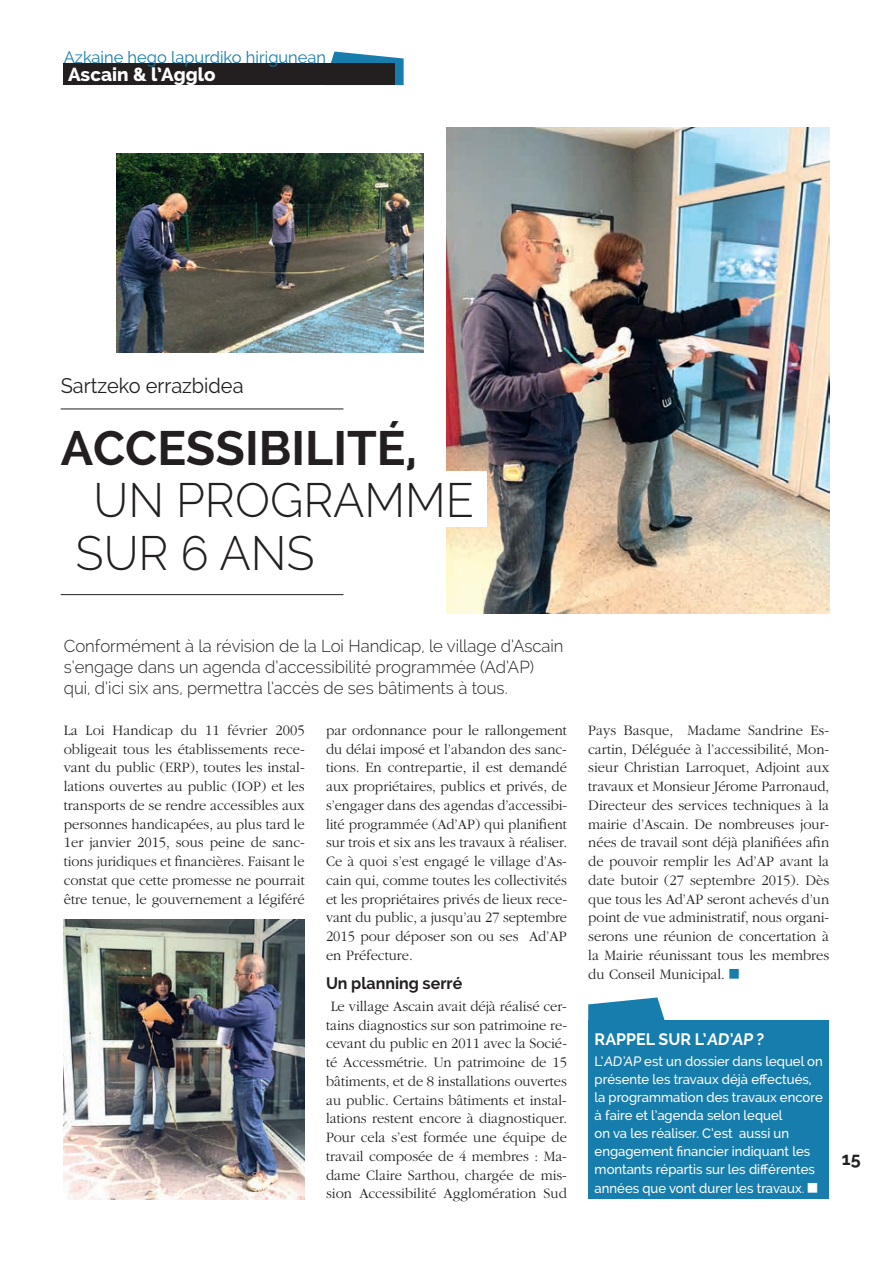
<style>
.page{position:relative;width:893px;height:1263px;background:#fff}
.page>*{position:absolute;margin:0;border:0;box-sizing:border-box;transform-origin:0 0}
.t1{font:300 48px "Raleway";color:#231f20;scale:.96 1}
.t2{font:700 48px "Raleway";color:#231f20}
.t3{font:21px "Raleway";color:#231f20;scale:.95 1}
.t4{font:800 18.75px "Raleway";color:#fff}
.t5{font:700 18px "Raleway";color:#231f20}
.t6{font:300 17.25px/21px "Raleway";color:#231f20}
.t7{font:16.5px "Raleway";color:#177dad}
.t8{font:700 16.5px "Raleway";color:#fff}
.t9{font:700 16.5px "Raleway";color:#231f20}
.t10{font:300 15px/18.8px "ITC Garamond Std";color:#231f20;text-align:justify}
.t11{font:500 13.5px/18.1px "Raleway";color:#fff}
.s1{color:#177dad}
.s2{font-weight:400}
</style>
<div class="page">
<svg style="left:588px;top:997px;width:77px;height:23px"></svg>
<div style="left:588px;top:1020px;width:241px;height:179px;background:#177dad"></div>
<img style="left:116px;top:154px;width:308px;height:198px">
<img style="left:64px;top:920px;width:241px;height:279px">
<img style="left:446px;top:127px;width:383px;height:487px">
<div style="left:39px;top:471px;width:448px;height:55px;background:#fff"></div>
<hr style="left:61px;top:594px;width:282px;height:1px;background:#231f20">
<hr style="left:61px;top:409px;width:282px;height:1px;background:#231f20">
<svg style="left:324px;top:52px;width:80px;height:33px"></svg>
<div style="left:64px;top:64px;width:331px;height:21px;background:#231f20"></div>
<p class="t7" style="left:64px;top:47px;width:264px">Azkaine hego lapurdiko hirigunean</p>
<p class="t4" style="left:68px;top:64px;width:149px">Ascain &amp; l’Agglo</p>
<h2 class="t3" style="left:61px;top:373px;width:194px">Sartzeko errazbidea</h2>
<h1 class="t2" style="left:61px;top:421px;width:59px">ACCESSIBILI</h1>
<h1 class="t2" style="left:347px;top:421px;width:72px">TÉ,</h1>
<h1 class="t1" style="left:94px;top:472px;width:255px">un programm</h1>
<h1 class="t1" style="left:446px;top:472px;width:31px">e</h1>
<h1 class="t1" style="left:76px;top:525px;width:244px">sur 6 ans</h1>
<p class="t6" style="left:64px;top:635px;width:501px">Conformément à la révision de la Loi Handicap, le village d’Ascain s’engage dans un agenda d’accessibilité programmée (Ad’AP) qui, d’ici six ans, permettra l’accès de ses bâtiments à tous.</p>
<p class="t10" style="left:64px;top:721px;width:242px">La Loi Handicap du 11 février 2005 obligeait tous les établissements rece&shy;vant du public (ERP), toutes les instal&shy;lations ouvertes au public (IOP) et les transports de se rendre accessibles aux personnes handicapées, au plus tard le 1er janvier 2015, sous peine de sanc&shy;tions juridiques et financières. Faisant le constat que cette promesse ne pourrait être tenue, le gouvernement a légiféré</p>
<p class="t10" style="left:326px;top:721px;width:243px">par ordonnance pour le rallongement du délai imposé et l’abandon des sanc&shy;tions. En contrepartie, il est demandé aux propriétaires, publics et privés, de s’engager dans des agendas d’accessibi&shy;lité programmée (Ad’AP) qui planifient sur trois et six ans les travaux à réaliser.<br>Ce à quoi s’est engagé le village d’As&shy;cain qui, comme toutes les collectivités et les propriétaires privés de lieux rece&shy;vant du public, a jusqu’au 27 septembre 2015 pour déposer son ou ses Ad’AP en Préfecture.</p>
<p class="t9" style="left:326px;top:974px;width:138px">UN PLANNING SERRÉ</p>
<p class="t10" style="left:326px;top:997px;width:243px;text-align:center">Le village Ascain avait déjà réalisé cer&shy;tains diagnostics sur son patrimoine re&shy;cevant du public en 2011 avec la Socié&shy;té Accessmétrie. Un patrimoine de 15 bâtiments, et de 8 installations ouvertes au public. Certains bâtiments et instal&shy;lations restent encore à diagnostiquer.<br>Pour cela s’est formée une équipe de travail composée de 4 membres : Ma&shy;dame Claire Sarthou, chargée de mis&shy;sion Accessibilité Agglomération Sud</p>
<p class="t10" style="left:588px;top:721px;width:243px">Pays Basque, Madame Sandrine Es&shy;cartin, Déléguée à l’accessibilité, Mon&shy;sieur Christian Larroquet, Adjoint aux travaux et Monsieur Jérome Parronaud, Directeur des services techniques à la mairie d’Ascain. De nombreuses jour&shy;nées de travail sont déjà planifiées afin de pouvoir remplir les Ad’AP avant la date butoir (27 septembre 2015). Dès que tous les Ad’AP seront achevés d’un point de vue administratif, nous organi&shy;serons une réunion de concertation à la Mairie réunissant tous les membres du Conseil Municipal. <span class="s1">■</span></p>
<p class="t8" style="left:595px;top:1030px;width:11px">RAPPEL</p>
<p class="t8" style="left:658px;top:1030px;width:107px">SU R L’AD’AP ?</p>
<p class="t11" style="left:595px;top:1052px;width:230px">L’ad’ap est un dossier dans lequel on présente les travaux déjà effectués, la programmation des travaux encore à faire et l’agenda selon lequel<br>on va les réaliser. C’est aussi un engagement financier indiquant les montants répartis sur les différentes années que vont durer les travaux<span class="s2">.</span> ■</p>
<p class="t5" style="left:842px;top:1148px;width:20px">15</p>
</div>
